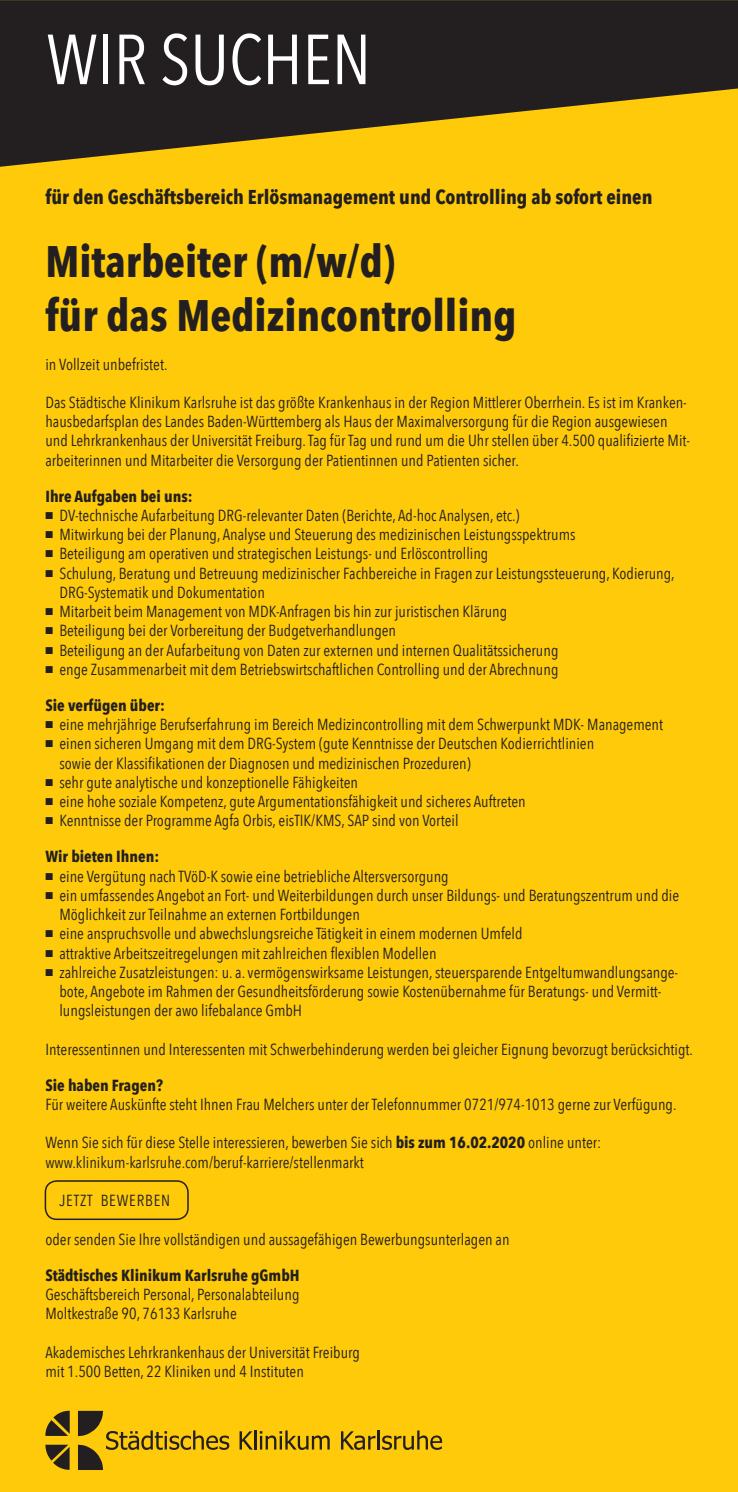
<style>
.page{position:relative;width:738px;height:1492px;background:#fff}
.page>*{position:absolute;margin:0;border:0;box-sizing:border-box;transform-origin:0 0}
.t1{font:70px "Avenir Next Condensed";color:#fff}
.t2{font:700 44px/54px "Avenir Next Condensed";color:#231f20}
.t3{font:700 20px "Avenir Next Condensed";color:#231f20}
.t4{font:16px/19.2px "Avenir Next Condensed";color:#231f20}
.t5{font:700 16px "Avenir Next Condensed";color:#231f20}
.t6{font:16px "Avenir Next Condensed";letter-spacing:.05em;color:#231f20}
.s1{font-weight:700}
</style>
<div class="page">
<div style="left:0;top:0;width:737px;height:1491px;background:#feca0a"></div>
<svg style="left:0;top:0;width:737px;height:167px;fill:#231f20"></svg>
<svg style="left:45px;top:1444px;width:25px;height:25px"></svg>
<svg style="left:45px;top:1410px;width:25px;height:25px"></svg>
<svg style="left:78px;top:1410px;width:151px;height:59px"></svg>
<svg style="left:239px;top:1430px;width:90px;height:19px"></svg>
<svg style="left:341px;top:1430px;width:101px;height:19px"></svg>
<div style="left:45px;top:1179px;width:144px;height:40px;border:2px solid #231f20;border-radius:11px"></div>
<h1 class="t1" style="left:46px;top:0;width:326px">WIR SUCHEN</h1>
<p class="t3" style="left:45px;top:184px;width:608px">für den Geschäftsbereich Erlösmanagement und Controlling ab sofort einen</p>
<h2 class="t2" style="left:45px;top:234px;width:472px">Mitarbeiter (m/w/d)<br>für das Medizincontrolling</h2>
<p class="t4" style="left:45px;top:353px;width:123px">in Vollzeit unbefristet.</p>
<p class="t4" style="left:45px;top:392px;width:645px">Das Städtische Klinikum Karlsruhe ist das größte Krankenhaus in der Region Mittlerer Oberrhein. Es ist im Kranken&shy;hausbedarfsplan des Landes Baden-Württemberg als Haus der Maximalversorgung für die Region ausgewiesen und Lehrkrankenhaus der Universität Freiburg. Tag für Tag und rund um die Uhr stellen über 4.500 qualifizierte Mit&shy;arbeiterinnen und Mitarbeiter die Versorgung der Patientinnen und Patienten sicher.</p>
<p class="t5" style="left:45px;top:486px;width:149px">Ihre Aufgaben bei uns:</p>
<p class="t4" style="left:45px;top:505px;width:475px">■ DV-technische Aufarbeitung DRG-relevanter Daten (Berichte, Ad-hoc Analysen, etc.)</p>
<p class="t4" style="left:45px;top:524px;width:531px">■ Mitwirkung bei der Planung, Analyse und Steuerung des medizinischen Leistungsspektrums</p>
<p class="t4" style="left:45px;top:543px;width:444px">■ Beteiligung am operativen und strategischen Leistungs- und Erlöscontrolling</p>
<p class="t4" style="left:59px;top:562px;width:616px;text-indent:-14px">■ Schulung, Beratung und Betreuung medizinischer Fachbereiche in Fragen zur Leistungssteuerung, Kodierung,<br>DRG-Systematik und Dokumentation</p>
<p class="t4" style="left:45px;top:601px;width:463px">■ Mitarbeit beim Management von MDK-Anfragen bis hin zur juristischen Klärung</p>
<p class="t4" style="left:45px;top:620px;width:352px">■ Beteiligung bei der Vorbereitung der Budgetverhandlungen</p>
<p class="t4" style="left:45px;top:639px;width:514px">■ Beteiligung an der Aufarbeitung von Daten zur externen und internen Qualitätssicherung</p>
<p class="t4" style="left:45px;top:658px;width:514px">■ enge Zusammenarbeit mit dem Betriebswirtschaftlichen Controlling und der Abrechnung</p>
<p class="t5" style="left:45px;top:695px;width:121px">Sie verfügen über:</p>
<p class="t4" style="left:45px;top:714px;width:618px">■ eine mehrjährige Berufserfahrung im Bereich Medizincontrolling mit dem Schwerpunkt MDK- Management</p>
<p class="t4" style="left:59px;top:733px;width:536px;text-indent:-14px">■ einen sicheren Umgang mit dem DRG-System (gute Kenntnisse der Deutschen Kodierrichtlinien sowie der Klassifikationen der Diagnosen und medizinischen Prozeduren)</p>
<p class="t4" style="left:45px;top:771px;width:314px">■ sehr gute analytische und konzeptionelle Fähigkeiten</p>
<p class="t4" style="left:45px;top:791px;width:481px">■ eine hohe soziale Kompetenz, gute Argumentationsfähigkeit und sicheres Auftreten</p>
<p class="t4" style="left:45px;top:810px;width:414px">■ Kenntnisse der Programme Agfa Orbis, eisTIK/KMS, SAP sind von Vorteil</p>
<p class="t5" style="left:45px;top:846px;width:115px">Wir bieten Ihnen:</p>
<p class="t4" style="left:45px;top:865px;width:404px">■ eine Vergütung nach TVöD-K sowie eine betriebliche Altersversorgung</p>
<p class="t4" style="left:59px;top:884px;width:620px;text-indent:-14px">■ ein umfassendes Angebot an Fort- und Weiterbildungen durch unser Bildungs- und Beratungszentrum und die<br>Möglichkeit zur Teilnahme an externen Fortbildungen</p>
<p class="t4" style="left:45px;top:923px;width:478px">■ eine anspruchsvolle und abwechslungsreiche Tätigkeit in einem modernen Umfeld</p>
<p class="t4" style="left:45px;top:942px;width:392px">■ attraktive Arbeitszeitregelungen mit zahlreichen flexiblen Modellen</p>
<p class="t4" style="left:59px;top:961px;width:619px;text-indent:-14px">■ zahlreiche Zusatzleistungen: u. a. vermögenswirksame Leistungen, steuersparende Entgeltumwandlungsange&shy;bote, Angebote im Rahmen der Gesundheitsförderung sowie Kostenübernahme für Beratungs- und Vermitt&shy;lungsleistungen der awo lifebalance GmbH</p>
<p class="t4" style="left:45px;top:1038px;width:648px">Interessentinnen und Interessenten mit Schwerbehinderung werden bei gleicher Eignung bevorzugt berücksichtigt.</p>
<p class="t5" style="left:45px;top:1075px;width:119px">Sie haben Fragen?</p>
<p class="t4" style="left:45px;top:1093px;width:632px">Für weitere Auskünfte steht Ihnen Frau Melchers unter der Telefonnummer 0721/974-1013 gerne zur Verfügung.</p>
<p class="t4" style="left:45px;top:1132px;width:557px">Wenn Sie sich für diese Stelle interessieren, bewerben Sie sich <span class="s1">bis zum 16.02.2020</span> online unter: www.klinikum-karlsruhe.com/beruf-karriere/stellenmarkt</p>
<p class="t6" style="left:59px;top:1186px;width:112px">JETZT BEWERBEN</p>
<p class="t4" style="left:45px;top:1228px;width:465px">oder senden Sie Ihre vollständigen und aussagefähigen Bewerbungsunterlagen an</p>
<p class="t5" style="left:45px;top:1265px;width:255px">Städtisches Klinikum Karlsruhe gGmbH</p>
<p class="t4" style="left:45px;top:1283px;width:255px">Geschäftsbereich Personal, Personalabteilung<br>Moltkestraße 90, 76133 Karlsruhe</p>
<p class="t4" style="left:45px;top:1341px;width:316px">Akademisches Lehrkrankenhaus der Universität Freiburg mit 1.500 Betten, 22 Kliniken und 4 Instituten</p>
</div>
